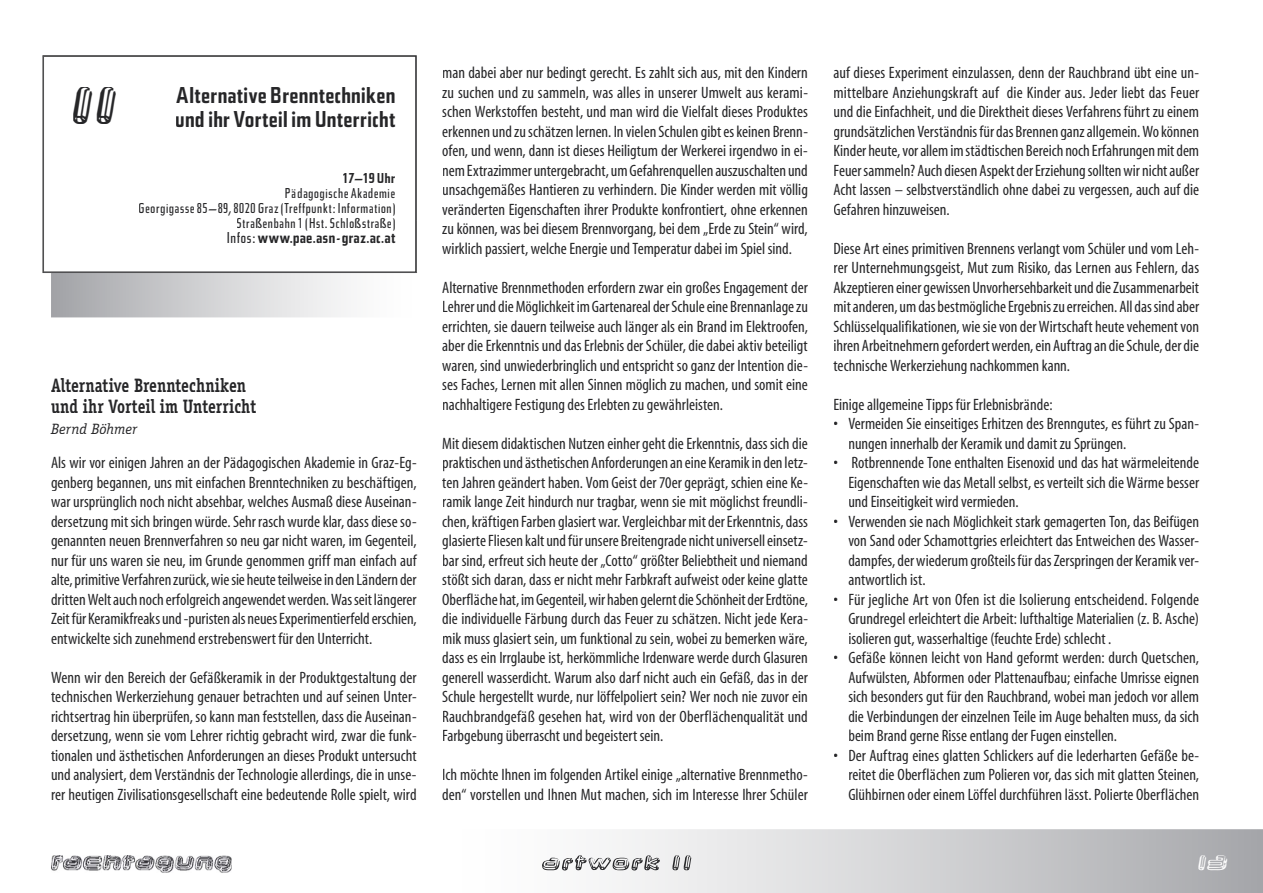
<style>
.page{position:relative;width:1263px;height:893px;background:#fff}
.page>*{position:absolute;margin:0;border:0;box-sizing:border-box;transform-origin:0 0}
.t1{font:45px "Neurochrome";color:#262628}
.t2{font:700 24px/24px "Bauer Topic";letter-spacing:-.005em;color:#262628}
.t3{font:700 19.5px/21px "Officina Serif";color:#262628;scale:.8 1}
.t4{font:18px "Neurochrome";color:#fff}
.t5{font:condensed 16.5px/19.5px "Myriad";color:#262628;text-align:justify}
.t6{font:700 16.5px "Bauer Topic";letter-spacing:.005em;color:#262628}
.t7{font:15px/15px "Bauer Topic";letter-spacing:.005em;color:#262628;text-align:right}
.t8{font:italic 15px "Officina Serif";color:#262628}
.t9{font:700 15px "Bauer Topic";letter-spacing:-.005em;color:#262628}
.s1{font-weight:400}
.s2{font-weight:600}
</style>
<div class="page">
<svg style="left:546px;top:829px;width:717px;height:64px;background:#d1d2d4"></svg>
<svg style="left:51px;top:273px;width:329px;height:44px"></svg>
<img style="left:51px;top:220px;width:366px;height:53px">
<svg style="left:43px;top:56px;width:373px;height:216px"></svg>
<div style="left:73px;top:87px;width:43px;height:37px;background:#fff"></div>
<div style="left:176px;top:87px;width:218px;height:16px;background:#fff"></div>
<div style="left:176px;top:111px;width:219px;height:16px;background:#fff"></div>
<div style="left:343px;top:172px;width:52px;height:11px;background:#fff"></div>
<div style="left:286px;top:188px;width:109px;height:12px;background:#fff"></div>
<div style="left:139px;top:203px;width:256px;height:12px;background:#fff"></div>
<div style="left:237px;top:217px;width:158px;height:13px;background:#fff"></div>
<div style="left:228px;top:232px;width:27px;height:11px;background:#fff"></div>
<div style="left:256px;top:233px;width:139px;height:12px;background:#fff"></div>
<img style="left:542px;top:855px;width:149px;height:15px">
<img style="left:51px;top:855px;width:181px;height:18px">
<h1 class="t1" style="left:72px;top:77px;width:44px">11</h1>
<h2 class="t2" style="left:175px;top:83px;width:222px">Alternative Brenntechniken und ihr Vorteil im Unterricht</h2>
<p class="t9" style="left:342px;top:169px;width:54px">17–19 Uhr</p>
<p class="t7" style="left:138px;top:185px;width:259px">Pädagogische Akademie<br>Georgigasse 85–89, 8020 Graz (Treffpunkt: Information)<br>Straßenbahn 1 (Hst. Schloßstraße)</p>
<p class="t6" style="left:226px;top:228px;width:170px"><span class="s1">Infos:</span> www.pae.asn-graz.ac.at</p>
<p class="t3" style="left:51px;top:374px;width:258px">Alternative Brenntechniken und ihr Vorteil im Unterricht</p>
<p class="t8" style="left:51px;top:420px;width:88px">Bernd Böhmer</p>
<p class="t5" style="left:51px;top:454px;width:367px">Als wir vor einigen Jahren an der Pädagogischen Akademie in Graz-Eg&shy;genberg begannen, uns mit einfachen Brenntechniken zu beschäftigen, war ursprünglich noch nicht absehbar, wel ches Ausmaß diese Auseinan&shy;dersetzung mit sich bringen würde. Sehr rasch wurde klar, dass diese so&shy;genannten neuen Brennverfahren so neu gar nicht waren, im Gegenteil, nur für uns waren sie neu, im Grunde genommen griff man einfach auf alte, primitive Verfahren zurück, wie sie heute teilweise in den Ländern der dritten Welt auch noch erfolgreich angewendet werden. Was seit längerer Zeit für Keramikfreaks und -puristen als neues Experimentierfeld erschien, entwickelte sich zunehmend erstrebenswert für den Unterricht.</p>
<p class="t5" style="left:51px;top:668px;width:367px">Wenn wir den Bereich der Gefäßkeramik in der Produktgestaltung der technischen Werkerziehung genauer betrachten und auf seinen Unter&shy;richtsertrag hin überprüfen, so kann man feststellen, dass die Auseinan&shy;dersetzung, wenn sie vom Lehrer richtig gebracht wird, zwar die funk&shy;tionalen und ästhetischen Anforderungen an dieses Produkt untersucht und analysiert, dem Verständnis der Technologie allerdings, die in unse&shy;rer heutigen Zivilisationsgesellschaft eine bedeutende Rolle spielt, wird</p>
<p class="t5" style="left:442px;top:64px;width:367px">man dabei aber nur bedingt gerecht. Es zahlt sich aus, mit den Kindern zu suchen und zu sammeln, was alles in unserer Umwelt aus kerami&shy;schen Werkstoffen besteht, und man wird die Vielfalt dieses Produktes erkennen und zu schätzen lernen. In vielen Schulen gibt es keinen Brenn&shy;ofen, und wenn, dann ist dieses Heiligtum der Werkerei irgendwo in ei&shy;nem Extrazimmer untergebracht, um Gefahrenquellen auszuschalten und unsachgemäßes Hantieren zu verhindern. Die Kinder werden mit völlig veränderten Eigenschaften ihrer Produkte konfrontiert, ohne erkennen zu können, was bei diesem Brennvorgang, bei dem „Erde zu Stein“ wird, wirklich passiert, welche Energie und Temperatur dabei im Spiel sind.</p>
<p class="t5" style="left:442px;top:278px;width:367px">Alternative Brennmethoden erfordern zwar ein großes Engagement der Lehrer und die Möglichkeit im Gartenareal der Schule eine Brennanlage zu errichten, sie dauern teilweise auch länger als ein Brand im Elektroofen, aber die Erkenntnis und das Erlebnis der Schüler, die dabei aktiv beteiligt waren, sind unwiederbringlich und entspricht so ganz der Intention die&shy;ses Faches, Lernen mit allen Sinnen möglich zu machen, und somit eine nachhaltigere Festigung des Erlebten zu gewährleisten.</p>
<p class="t5" style="left:442px;top:434px;width:367px">Mit diesem didaktischen Nutzen einher geht die Erkenntnis, dass sich die praktischen und ästhetischen Anforderungen an eine Keramik in den letz&shy;ten Jahren geändert haben. Vom Geist der 70er geprägt, schien eine Ke&shy;ramik lange Zeit hindurch nur tragbar, wenn sie mit möglichst freundli&shy;chen, kräftigen Farben glasiert war. Vergleichbar mit der Erkenntnis, dass glasierte Fliesen kalt und für unsere Breitengrade nicht universell einsetz&shy;bar sind, erfreut sich heute der „Cotto“ größter Beliebtheit und niemand stößt sich daran, dass er nicht mehr Farbkraft aufweist oder keine glatte Oberfläche hat, im Gegenteil, wir haben gelernt die Schönheit der Erdtöne, die individuelle Färbung durch das Feuer zu schätzen. Nicht jede Kera&shy;mik muss glasiert sein, um funktional zu sein, wobei zu bemerken wäre, dass es ein Irrglaube ist, herkömmliche Irdenware werde durch Glasuren generell wasserdicht. Warum also darf nicht auch ein Gefäß, das in der Schule hergestellt wurde, nur löffelpoliert sein? Wer noch nie zuvor ein Rauchbrandgefäß gesehen hat, wird von der Oberflächenqualität und Farbgebung überrascht und begeistert sein.</p>
<p class="t5" style="left:442px;top:766px;width:367px">Ich möchte Ihnen im folgenden Artikel einige „alternative Brennmetho&shy;den“ vorstellen und Ihnen Mut machen, sich im Interesse Ihrer Schüler</p>
<p class="t5" style="left:833px;top:64px;width:367px">auf dieses Experiment einzulassen, denn der Rauchbrand übt eine un&shy;mittelbare Anziehungskraft auf die Kinder aus. Jeder liebt das Feuer und die Einfachheit, und die Direktheit dieses Verfahrens führt zu einem grundsätzlichen Verständnis für das Brennen ganz allgemein. Wo können Kinder heute, vor allem im städtischen Bereich noch Erfahrungen mit dem Feuer sammeln? Auch diesen Aspekt der Erziehung sollten wir nicht außer Acht lassen – selbstverständlich ohne dabei zu vergessen, auch auf die Gefahren hinzuweisen.</p>
<p class="t5" style="left:833px;top:239px;width:367px">Diese Art eines primitiven Brennens verlangt vom Schüler und vom Leh&shy;rer Unternehmungsgeist, Mut zum Risiko, das Lernen aus Fehlern, das Akzeptieren einer gewissen Unvorhersehbarkeit und die Zusammenarbeit mit anderen, um das bestmögliche Ergebnis zu erreichen. All das sind aber Schlüssel qualifikationen, wie sie von der Wirtschaft heute vehement von ihren Arbeitnehmern gefordert werden, ein Auftrag an die Schule, der die technische Werkerziehung nachkommen kann.</p>
<p class="t5" style="left:833px;top:395px;width:221px">Einige allgemeine Tipps für Erlebnisbrände:</p>
<p class="t5" style="left:848px;top:415px;width:352px;text-indent:-15px"><span class="s2">•</span> Vermeiden Sie einseitiges Erhitzen des Brenngutes, es führt zu Span&shy;nungen innerhalb der Keramik und damit zu Sprüngen.</p>
<p class="t5" style="left:848px;top:454px;width:352px;text-indent:-15px"><span class="s2">•</span> Rotbrennende Tone enthalten Eisenoxid und das hat wärmeleitende Eigenschaften wie das Metall selbst, es verteilt sich die Wärme besser und Einseitigkeit wird vermieden.</p>
<p class="t5" style="left:848px;top:512px;width:352px;text-indent:-15px"><span class="s2">•</span> Verwenden sie nach Möglichkeit stark gemagerten Ton, das Beifügen von Sand oder Schamottgries erleichtert das Entweichen des Wasser&shy;dampfes, der wiederum großteils für das Zerspringen der Keramik ver&shy;antwortlich ist.</p>
<p class="t5" style="left:848px;top:590px;width:352px;text-indent:-15px"><span class="s2">•</span> Für jegliche Art von Ofen ist die Isolierung entscheidend. Folgende Grundregel erleichtert die Arbeit: lufthaltige Materialien (z. B. Asche) isolieren gut, wasserhaltige (feuchte Erde) schlecht .</p>
<p class="t5" style="left:848px;top:649px;width:352px;text-indent:-15px"><span class="s2">•</span> Gefäße können leicht von Hand geformt werden: durch Quetschen, Aufwülsten, Abformen oder Plattenaufbau; einfache Umrisse eignen sich besonders gut für den Rauchbrand, wobei man jedoch vor allem die Verbindungen der einzelnen Teile im Auge behalten muss, da sich beim Brand gerne Risse entlang der Fugen einstellen.</p>
<p class="t5" style="left:848px;top:746px;width:352px;text-indent:-15px"><span class="s2">•</span> Der Auftrag eines glatten Schlickers auf die lederharten Gefäße be&shy;reitet die Oberflächen zum Polieren vor, das sich mit glatten Steinen, Glühbirnen oder einem Löffel durchführen lässt. Polierte Oberflächen</p>
<p class="t4" style="left:1198px;top:852px;width:30px">13</p>
</div>
